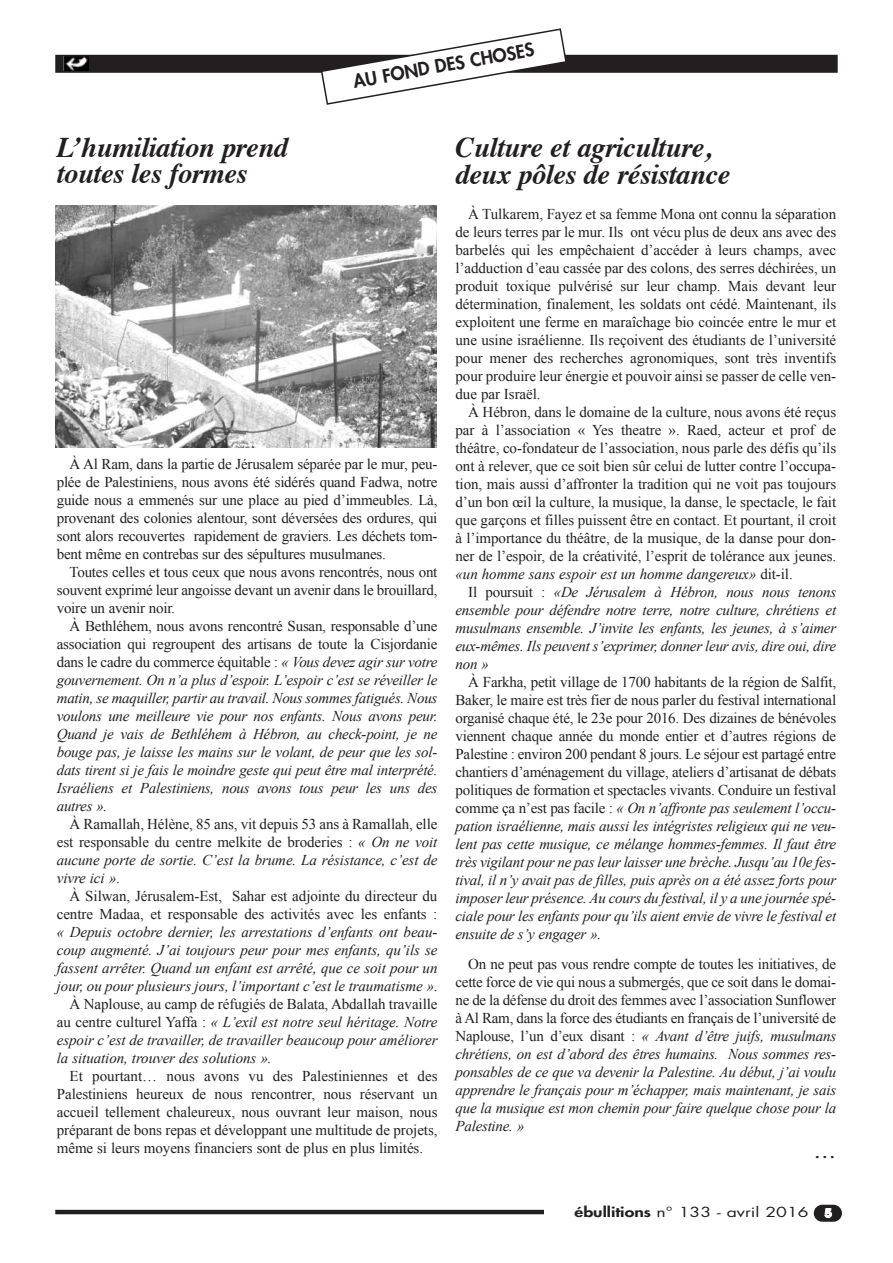
<style>
.page{position:relative;width:893px;height:1263px;background:#fff}
.page>*{position:absolute;margin:0;border:0;box-sizing:border-box;transform-origin:0 0}
.t1{font:italic 700 28.5px/25.5px "Times";letter-spacing:-.015em;color:#231f20}
.t2{font:22.5px "Helvetica";color:#231f20}
.t3{font:800 18px "Futura";color:#231f20}
.t4{font:15px/18px "Times New Roman";letter-spacing:-.005em;color:#231f20;text-align:justify}
.t5{font:italic 15px/18px "Times New Roman";letter-spacing:-.005em;color:#231f20;text-align:justify}
.t6{font:13.5px "Futura";color:#231f20;scale:1.3 1}
.s1{font-style:normal}
.s2{font-style:italic}
.s3{font-weight:800}
.s4{font-family:"Avant Garde";font-weight:700;font-size:12px;color:#fff}
</style>
<div class="page">
<div style="left:55px;top:55px;width:783px;height:18px;background:#231f20"></div>
<img style="left:64px;top:56px;width:25px;height:14px">
<hr style="left:55px;top:1210px;width:546px;height:4px;background:#231f20">
<div style="left:544px;top:1204px;width:266px;height:19px;background:#fff"></div>
<div style="left:814px;top:1205px;width:28px;height:17px;background:#231f20;border-radius:9px"></div>
<img style="left:55px;top:205px;width:382px;height:242px">
<svg style="left:320px;top:28px;width:248px;height:77px"></svg>
<p class="t3" style="left:352px;top:73px;width:185px;rotate:-10deg">AU FOND DES CHOSES</p>
<h1 class="t1" style="left:57px;top:137px;width:233px">L’humiliation prend toutes les formes</h1>
<p class="t4" style="left:57px;top:455px;width:382px;text-indent:13px">À Al Ram, dans la partie de Jérusalem séparée par le mur, peu&shy;plée de Palestiniens, nous avons été sidérés quand Fadwa, notre guide nous a emmenés sur une place au pied d’immeubles. Là, provenant des colonies alentour, sont déversées des ordures, qui sont alors recouvertes rapidement de graviers. Les déchets tom&shy;bent même en contrebas sur des sépultures musulmanes.</p>
<p class="t4" style="left:57px;top:563px;width:382px;text-indent:13px">Toutes celles et tous ceux que nous avons rencontrés, nous ont souvent exprimé leur angoisse devant un avenir dans le brouillard, voire un avenir noir.</p>
<p class="t5" style="left:57px;top:617px;width:382px;text-indent:13px"><span class="s1">À Bethléhem, nous avons rencontré Susan, responsable d’une association qui regroupent des artisans de toute la Cisjordanie dans le cadre du commerce équitable :</span> « Vous devez agir sur votre gouvernement. On n’a plus d’espoir. L’espoir c’est se réveiller le matin, se maquiller, partir au travail. Nous sommesfatigués. Nous voulons une meilleure vie pour nos enfants. Nous avons peur.<br>Quand je vais de Bethléhem à Hébron, au check-point, je ne bouge pas, je laisse les mains sur le volant, de peur que les sol&shy;dats tirent si je fais le moindre geste qui peut être mal interprété.<br>Israéliens et Palestiniens, nous avons tous peur les uns des autres ».</p>
<p class="t4" style="left:57px;top:815px;width:382px;text-indent:13px">À Ramallah, Hélène, 85 ans, vit depuis 53 ans à Ramallah, elle est responsable du centre melkite de broderies : <span class="s2">« On ne voit aucune porte de sortie. C’est la brume. La résistance, c’est de vivre ici »</span>.</p>
<p class="t4" style="left:57px;top:887px;width:382px;text-align:right">À Silwan, Jérusalem-Est, Sahar est adjointe du directeur du centre Madaa, et responsable des activités avec les enfants :</p>
<p class="t5" style="left:57px;top:923px;width:382px">« Depuis octobre dernier, les arrestations d’enfants ont beau-</p>
<p class="t5" style="left:57px;top:941px;width:382px">coup augmenté. J’ai toujours peur pour mes enfants, qu’ils se</p>
<p class="t5" style="left:57px;top:959px;width:382px">fassent arrêter. Quand un enfant est arrêté, que ce soit pour un</p>
<p class="t5" style="left:57px;top:977px;width:382px">jour, ou pour plusieurs jours, l’important c’est le traumatisme »<span class="s1">.</span></p>
<p class="t4" style="left:70px;top:995px;width:369px">À Naplouse, au camp de réfugiés de Balata, Abdallah travaille</p>
<p class="t5" style="left:57px;top:1013px;width:382px"><span class="s1">au centre culturel Yaffa :</span> « L’exil est notre seul héritage. Notre</p>
<p class="t5" style="left:57px;top:1031px;width:382px">espoir c’est de travailler, de travailler beaucoup pour améliorer</p>
<p class="t5" style="left:57px;top:1049px;width:216px">la situation, trouver des solutions ».</p>
<p class="t4" style="left:57px;top:1067px;width:382px;text-indent:13px">Et pourtant… nous avons vu des Palestiniennes et des Palestiniens heureux de nous rencontrer, nous réservant un accueil tellement chaleureux, nous ouvrant leur maison, nous préparant de bons repas et développant une multitude de projets, même si leurs moyens financiers sont de plus en plus limités.</p>
<h1 class="t1" style="left:455px;top:136px;width:276px;line-height:27px">Culture et agriculture, deux pôles de résistance</h1>
<p class="t4" style="left:455px;top:205px;width:382px;text-indent:13px">À Tulkarem, Fayez et sa femme Mona ont connu la séparation de leurs terres par le mur. Ils ont vécu plus de deux ans avec des barbelés qui les empêchaient d’accéder à leurs champs, avec l’adduction d’eau cassée par des colons, des serres déchirées, un produit toxique pulvérisé sur leur champ. Mais devant leur détermination, finalement, les soldats ont cédé. Maintenant, ils exploitent une ferme en maraîchage bio coincée entre le mur et une usine israélienne. Ils reçoivent des étudiants de l’université pour mener des recherches agronomiques, sont très inventifs pour produire leur énergie et pouvoir ainsi se passer de celle ven&shy;due par Israël.</p>
<p class="t4" style="left:455px;top:403px;width:382px;text-indent:13px">À Hébron, dans le domaine de la culture, nous avons été reçus par à l’association « Yes theatre ». Raed, acteur et prof de théâtre, co-fondateur de l’association, nous parle des défis qu’ils ont à relever, que ce soit bien sûr celui de lutter contre l’occupa&shy;tion, mais aussi d’affronter la tradition qui ne voit pas toujours d’un bon œil la culture, la musique, la danse, le spectacle, le fait que garçons et filles puissent être en contact. Et pourtant, il croit à l’importance du théâtre, de la musique, de la danse pour don&shy;ner de l’espoir, de la créativité, l’esprit de tolérance aux jeunes. <span class="s2">«un homme sans espoir est un homme dangereux»</span> dit-il.</p>
<p class="t5" style="left:455px;top:583px;width:382px;text-indent:13px"><span class="s1">Il poursuit :</span> «De Jérusalem à Hébron, nous nous tenons ensemble pour défendre notre terre, notre culture, chrétiens et musulmans ensemble. J’invite les enfants, les jeunes, à s’aimer eux-mêmes. Ils peuvent s’exprimer, donner leur avis, dire oui, dire non »</p>
<p class="t4" style="left:455px;top:673px;width:382px;text-indent:13px">À Farkha, petit village de 1700 habitants de la région de Salfit, Baker, le maire est très fier de nous parler du festival international organisé chaque été, le 23e pour 2016. Des dizaines de bénévoles viennent chaque année du monde entier et d’autres régions de Palestine : environ 200 pendant 8 jours. Le séjour est partagé entre chantiers d’aménagement du village, ateliers d’artisanat de débats politiques de formation et spectacles vivants. Conduire un festival comme ça n’est pas facile : <span class="s2">« On n’affronte pas seulement l’occu&shy;pation israélienne, mais aussi les intégristes religieux qui ne veu&shy;lent pas cette musique, ce mélange hommes-femmes. Il faut être très vigilant pour ne pas leur laisser une brèche. Jusqu’au 10e fes&shy;tival, il n’y avait pas de filles, puis après on a été assez forts pour imposer leur présence. Au cours du festival, il y a une journée spé&shy;ciale pour les enfants pour qu’ils aient envie de vivre le festival et ensuite de s’y engager ».</span></p>
<p class="t5" style="left:455px;top:955px;width:382px;text-indent:13px"><span class="s1">On ne peut pas vous rendre compte de toutes les initiatives, de cette force de vie qui nous a submergés, que ce soit dans le domai&shy;ne de la défense du droit des femmes avec l’association Sunflower à Al Ram, dans la force des étudiants en français de l’université de Naplouse, l’un d’eux disant :</span> « Avant d’être juifs, musulmans chrétiens, on est d’abord des êtres humains. Nous sommes res&shy;ponsables de ce que va devenir la Palestine. Au début, j’ai voulu apprendre le français pour m’échapper, mais maintenant, je sais que la musique est mon chemin pour faire quelque chose pour la Palestine. »</p>
<h2 class="t2" style="left:836px;top:1173px;width:24px;rotate:-180deg">…</h2>
<p class="t6" style="left:575px;top:1205px;width:199px"><span class="s3">ébullitions</span> n° 133 - avril 2016 <span class="s4">5</span></p>
</div>
